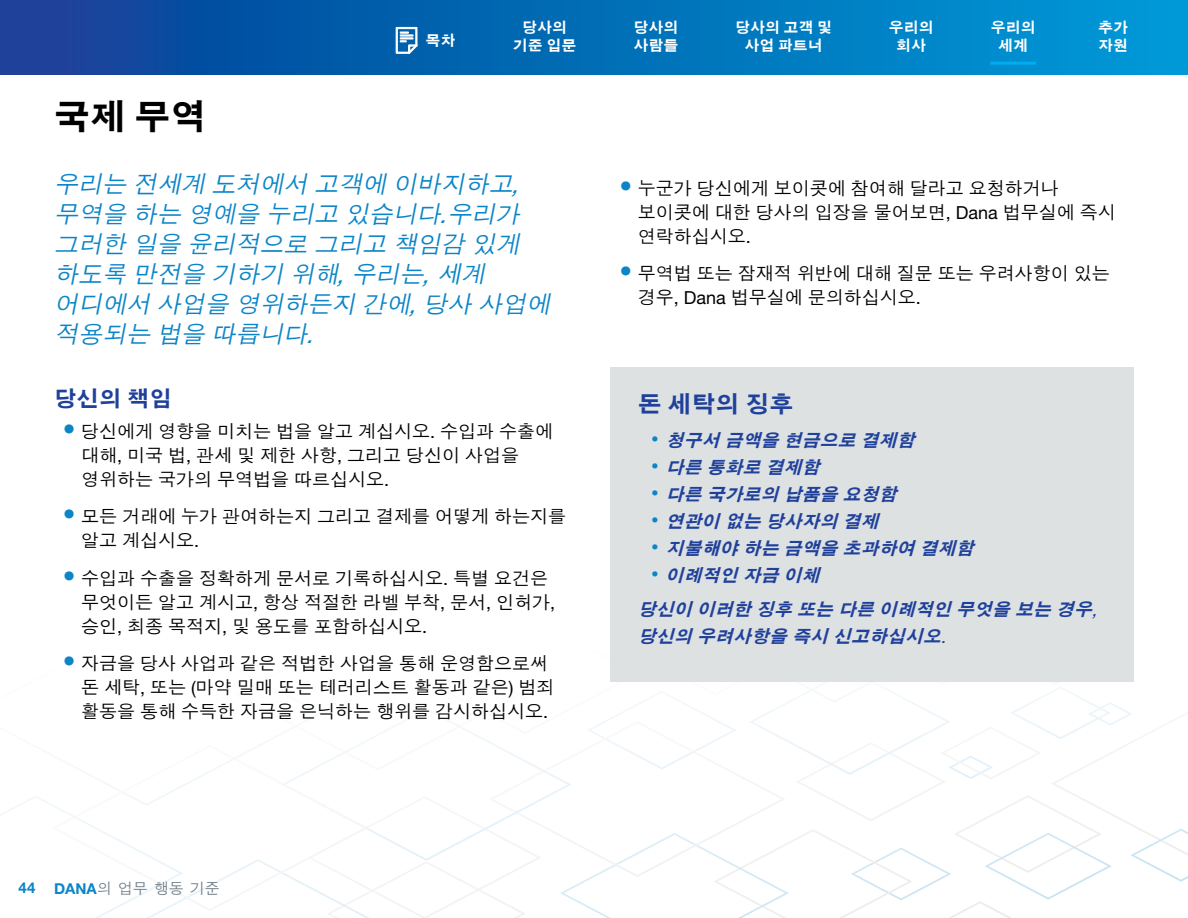
<style>
.page{position:relative;width:1188px;height:918px;background:#fff}
.page>*{position:absolute;margin:0;border:0;box-sizing:border-box;transform-origin:0 0}
.t1{font:700 36px "SM Gothic Std";color:#000}
.t2{font:italic 500 24px/30px "SM Gothic Std";color:#0b85c8}
.t3{font:700 24px "SM Gothic Std";color:#20419b}
.t4{font:700 22.5px "SM Gothic Std";color:#20419b}
.t5{font:500 18px/24px "SM Gothic Std";color:#000}
.t6{font:italic 700 18px/33.8px "SM Gothic Std";color:#20419b}
.t7{font:700 15px/18px "SM Gothic Std";color:#fff;text-align:center}
.t8{font:500 15px "SM Gothic Std";color:#72808a}
.s1{font-family:"Helvetica Neue LT Pro";font-weight:400}
.s2{font-family:"Helvetica Neue LT Pro";font-weight:700;font-size:25.5px;color:#0b85c8}
.s3{font-style:normal;font-size:21px;color:#0b85c8}
.s4{font-family:"Helvetica Neue LT Pro";font-weight:700;color:#0b85c8}
</style>
<div class="page">
<svg style="left:0;top:0;width:1188px;height:75px;background:#036cb6"></svg>
<hr style="left:990px;top:62px;width:46px;height:3px;background:#00aeef">
<svg style="left:396px;top:27px;width:22px;height:27px"></svg>
<div style="left:611px;top:367px;width:523px;height:73px;background:#dde1e2"></div>
<div style="left:611px;top:417px;width:523px;height:69px;background:#dde1e2"></div>
<div style="left:611px;top:471px;width:523px;height:69px;background:#dde1e2"></div>
<div style="left:611px;top:525px;width:523px;height:69px;background:#dde1e2"></div>
<div style="left:611px;top:588px;width:523px;height:93px;background:#dde1e2"></div>
<h1 class="t1" style="left:54px;top:98px;width:154px">국제 무역</h1>
<p class="t7" style="left:634px;top:20px;width:46px;text-align:left">당사의 사람들</p>
<p class="t7" style="left:735px;top:20px;width:98px">당사의 고객 및 사업 파트너</p>
<p class="t7" style="left:889px;top:20px;width:46px">우리의 회사</p>
<p class="t7" style="left:991px;top:20px;width:46px">우리의 세계</p>
<p class="t7" style="left:1098px;top:19px;width:31px">추가</p>
<p class="t7" style="left:513px;top:20px;width:65px">당사의 기준 입문</p>
<p class="t7" style="left:425px;top:33px;width:31px">목차</p>
<p class="t7" style="left:1098px;top:37px;width:31px">자원</p>
<h2 class="t2" style="left:54px;top:171px;width:503px">우리는 전세계 도처에서 고객에 이바지하고<span class="s1">, </span>무역을 하는 영예을 누리고 있습니다<span class="s1">.</span>우리가 그러한 일을 윤리적으로 그리고 책임감 있게 하도록 만전을 기하기 위해<span class="s1">,</span> 우리는<span class="s1">,</span> 세계 어디에서 사업을 영위하든지 간에<span class="s1">,</span> 당사 사업에 적용되는 법을 따릅니다<span class="s1">.</span></h2>
<p class="t4" style="left:54px;top:387px;width:119px">당신의 책임</p>
<p class="t5" style="left:81px;top:420px;width:474px;text-indent:-18px"><span class="s2">•</span> 당신에게 영향을 미치는 법을 알고 계십시오<span class="s1">.</span> 수입과 수출에 대해<span class="s1">,</span> 미국 법<span class="s1">,</span> 관세 및 제한 사항<span class="s1">,</span> 그리고 당신이 사업을 영위하는 국가의 무역법을 따르십시오<span class="s1">.</span></p>
<p class="t5" style="left:81px;top:506px;width:487px;text-indent:-18px"><span class="s2">•</span> 모든 거래에 누가 관여하는지 그리고 결제를 어떻게 하는지를 알고 계십시오<span class="s1">.</span></p>
<p class="t5" style="left:81px;top:567px;width:476px;text-indent:-18px"><span class="s2">•</span> 수입과 수출을 정확하게 문서로 기록하십시오<span class="s1">.</span> 특별 요건은 무엇이든 알고 계시고<span class="s1">,</span> 항상 적절한 라벨 부착<span class="s1">,</span> 문서<span class="s1">,</span> 인허가<span class="s1">, </span>승인<span class="s1">,</span> 최종 목적지<span class="s1">,</span> 및 용도를 포함하십시오<span class="s1">.</span></p>
<p class="t5" style="left:81px;top:653px;width:475px;text-indent:-18px"><span class="s2">•</span> 자금을 당사 사업과 같은 적법한 사업을 통해 운영함으로써 돈 세탁<span class="s1">,</span> 또는 <span class="s1">(</span>마약 밀매 또는 테러리스트 활동과 같은<span class="s1">)</span> 범죄 활동을 통해 수득한 자금을 은닉하는 행위를 감시하십시오<span class="s1">.</span></p>
<p class="t5" style="left:638px;top:177px;width:480px;text-indent:-18px"><span class="s2">•</span> 누군가 당신에게 보이콧에 참여해 달라고 요청하거나 보이콧에 대한 당사의 입장을 물어보면<span class="s1">, Dana</span> 법무실에 즉시 연락하십시오<span class="s1">.</span></p>
<p class="t5" style="left:638px;top:263px;width:474px;text-indent:-18px"><span class="s2">•</span> 무역법 또는 잠재적 위반에 대해 질문 또는 우려사항이 있는 경우<span class="s1">, Dana</span> 법무실에 문의하십시오<span class="s1">.</span></p>
<h2 class="t3" style="left:638px;top:392px;width:157px">돈 세탁의 징후</h2>
<p class="t6" style="left:645px;top:425px;width:277px"><span class="s3">•</span> 청구서 금액을 현금으로 결제함</p>
<p class="t6" style="left:645px;top:452px;width:182px"><span class="s3">•</span> 다른 통화로 결제함</p>
<p class="t6" style="left:645px;top:479px;width:259px"><span class="s3">•</span> 다른 국가로의 납품을 요청함</p>
<p class="t6" style="left:645px;top:506px;width:241px"><span class="s3">•</span> 연관이 없는 당사자의 결제</p>
<p class="t6" style="left:645px;top:533px;width:336px"><span class="s3">•</span> 지불해야 하는 금액을 초과하여 결제함</p>
<p class="t6" style="left:638px;top:560px;width:466px;text-indent:7px"><span class="s3">•</span> 이례적인 자금 이체<br>당신이 이러한 징후 또는 다른 이례적인 무엇을 보는 경우<span class="s1">,</span></p>
<p class="t6" style="left:638px;top:620px;width:315px">당신의 우려사항을 즉시 신고하십시오<span class="s1">.</span></p>
<p class="t8" style="left:19px;top:881px;width:203px"><span class="s4">44 DANA</span>의 업무 행동 기준</p>
</div>
